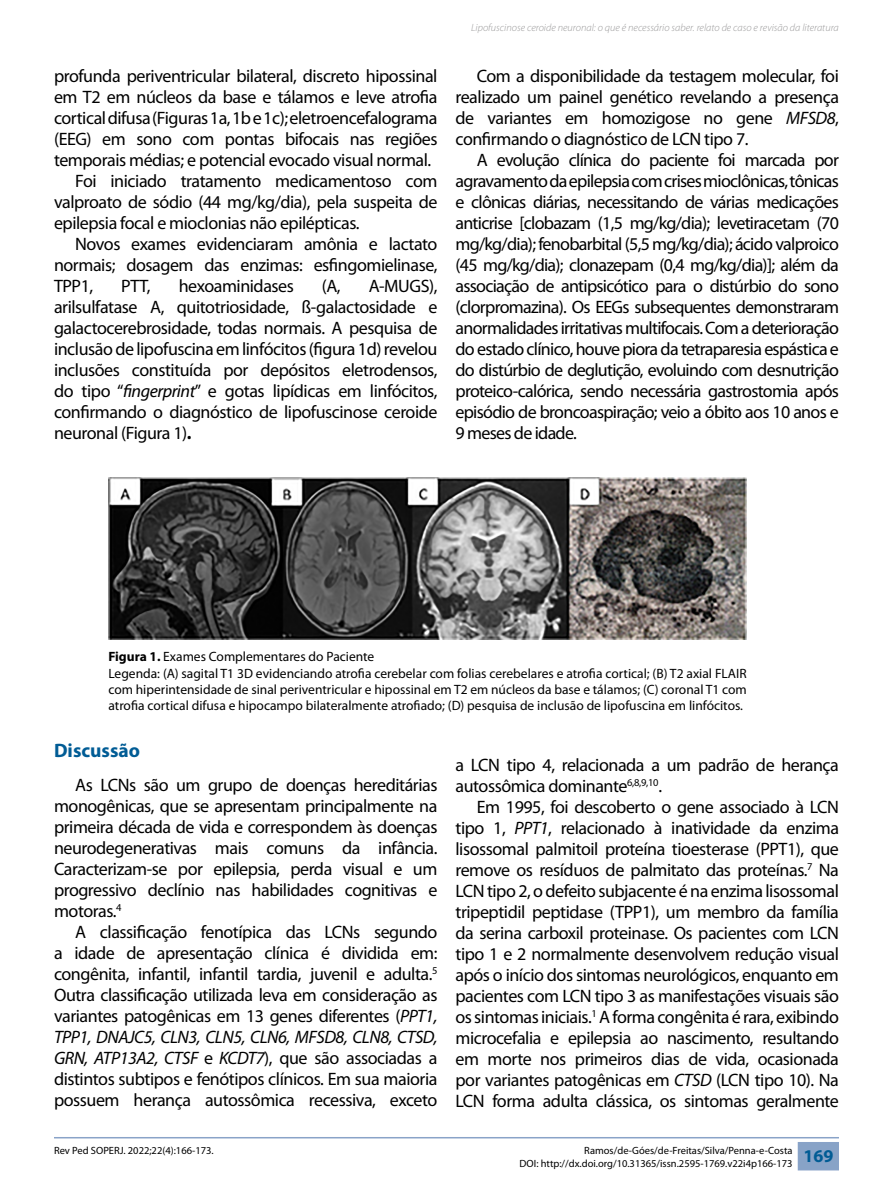
<style>
.page{position:relative;width:893px;height:1191px;background:#fff}
.page>*{position:absolute;margin:0;border:0;box-sizing:border-box;transform-origin:0 0}
.Tópico_e_subtópico{font:700 19.5px "Myriad Pro";color:#015c95}
.Texto{font:18px/21px "Myriad Pro";letter-spacing:-.025em;color:#000;text-align:justify}
.Legenda_da_Figura{font:13.5px/16.2px "Myriad Pro";color:#000;text-align:justify}
.t1{font:10.5px/12.6px "Myriad Pro";color:#000}
.t2{font:italic 300 10.5px "Myriad Pro";color:#9a999a}
.s1{font-style:italic}
.s2{font-weight:700}
</style>
<div class="page">
<hr style="left:54px;top:1137px;width:785px;height:1px;background:#89a3c8">
<div style="left:798px;top:1142px;width:41px;height:28px;background:#88a3c7"></div>
<img style="left:108px;top:477px;width:638px;height:162px">
<p class="Texto" style="left:54px;top:65px;width:385px">profunda periventricular bilateral, discreto hipossinal em T2 em núcleos da base e tálamos e leve atrofia cortical difusa (Figuras 1a, 1b e 1c); eletroencefalograma (EEG) em sono com pontas bifocais nas regiões temporais médias; e potencial evocado visual normal.</p>
<p class="Texto" style="left:54px;top:170px;width:385px;text-indent:21px">Foi iniciado tratamento medicamentoso com valproato de sódio (44 mg/kg/dia), pela suspeita de epilepsia focal e mioclonias não epilépticas.</p>
<p class="Texto" style="left:54px;top:233px;width:385px;text-indent:21px">Novos exames evidenciaram amônia e lactato normais; dosagem das enzimas: esfingomielinase, TPP1,</p>
<p class="Texto" style="left:121px;top:275px;width:31px">PTT,</p>
<p class="Texto" style="left:179px;top:275px;width:117px">hexoaminidases</p>
<p class="Texto" style="left:322px;top:275px;width:20px">(A,</p>
<p class="Texto" style="left:54px;top:275px;width:385px;text-indent:315px">A-MUGS), arilsulfatase A, quitotriosidade, ß-galactosidade e galactocerebrosidade, todas normais. A pesquisa de inclusão de lipofuscina em linfócitos (figura 1d) revelou inclusões constituída por depósitos eletrodensos, do tipo “<span class="s1">fingerprint</span>” e gotas lipídicas em linfócitos, confirmando o diagnóstico de lipofuscinose ceroide neuronal (Figura 1)<span class="s2">.</span></p>
<p class="t2" style="left:471px;top:21px;width:369px">Lipofuscinose ceroide neuronal: o que é necessário saber. relato de caso e revisão da literatura</p>
<p class="Texto" style="left:455px;top:65px;width:385px;text-indent:21px">Com a disponibilidade da testagem molecular, foi realizado um painel genético revelando a presença de variantes em homozigose no gene <span class="s1">MFSD8</span>, confirmando o diagnóstico de LCN tipo 7.</p>
<p class="Texto" style="left:455px;top:149px;width:385px;text-indent:21px">A evolução clínica do paciente foi marcada por agravamento da epilepsia com crises mioclônicas, tônicas e clônicas diárias, necessitando de várias medicações anticrise [clobazam (1,5 mg/kg/dia); levetiracetam (70 mg/kg/dia); fenobarbital (5,5 mg/kg/dia); ácido valproico (45 mg/kg/dia); clonazepam (0,4 mg/kg/dia)]; além da associação de antipsicótico para o distúrbio do sono (clorpromazina). Os EEGs subsequentes demonstraram anormalidades irritativas multifocais. Com a deterioração do estado clínico, houve piora da tetraparesia espástica e do distúrbio de deglutição, evoluindo com desnutrição proteico-calórica, sendo necessária gastrostomia após episódio de broncoaspiração; veio a óbito aos 10 anos e 9 meses de idade.</p>
<p class="Legenda_da_Figura" style="left:108px;top:648px;width:267px"><span class="s2">Figura 1.</span> Exames Complementares do Paciente</p>
<p class="Legenda_da_Figura" style="left:108px;top:664px;width:640px">Legenda: (A) sagital T1 3D evidenciando atrofia cerebelar com folias cerebelares e atrofia cortical; (B) T2 axial FLAIR com hiperintensidade de sinal periventricular e hipossinal em T2 em núcleos da base e tálamos; (C) coronal T1 com atrofia cortical difusa e hipocampo bilateralmente atrofiado; (D) pesquisa de inclusão de lipofuscina em linfócitos.</p>
<p class="Tópico_e_subtópico" style="left:54px;top:737px;width:88px">Discussão</p>
<p class="Texto" style="left:54px;top:774px;width:385px;text-indent:21px">As LCNs são um grupo de doenças hereditárias monogênicas, que se apresentam principalmente na primeira década de vida e correspondem às doenças neurodegenerativas mais comuns da infância.<br>Caracterizam-se por epilepsia, perda visual e um progressivo declínio nas habilidades cognitivas e motoras.<sup>4</sup></p>
<p class="Texto" style="left:54px;top:921px;width:385px;text-indent:21px">A classificação fenotípica das LCNs segundo a idade de apresentação clínica é dividida em: congênita, infantil, infantil tardia, juvenil e adulta.<sup>5<br></sup>Outra classificação utilizada leva em consideração as variantes patogênicas em 13 genes diferentes (<span class="s1">PPT1, TPP1, DNAJC5, CLN3, CLN5, CLN6, MFSD8, CLN8, CTSD, GRN, ATP13A2, CTSF</span> e <span class="s1">KCDT7</span>), que são associadas a distintos subtipos e fenótipos clínicos. Em sua maioria possuem herança autossômica recessiva, exceto</p>
<p class="Texto" style="left:455px;top:754px;width:385px">a LCN tipo 4, relacionada a um padrão de herança autossômica dominante<sup>6,8,9,10</sup>.</p>
<p class="Texto" style="left:455px;top:796px;width:385px;text-indent:21px">Em 1995, foi descoberto o gene associado à LCN tipo 1, <span class="s1">PPT1</span>, relacionado à inatividade da enzima lisossomal palmitoil proteína tioesterase (PPT1), que remove os resíduos de palmitato das proteínas.<sup>7</sup> Na LCN tipo 2, o defeito subjacente é na enzima lisossomal tripeptidil peptidase (TPP1), um membro da família da serina carboxil proteinase. Os pacientes com LCN tipo 1 e 2 normalmente desenvolvem redução visual após o início dos sintomas neurológicos, enquanto em pacientes com LCN tipo 3 as manifestações visuais são os sintomas iniciais.<sup>1</sup> A forma congênita é rara, exibindo microcefalia e epilepsia ao nascimento, resultando em morte nos primeiros dias de vida, ocasionada por variantes patogênicas em <span class="s1">CTSD</span> (LCN tipo 10). Na LCN forma adulta clássica, os sintomas geralmente</p>
<p class="t1" style="left:54px;top:1143px;width:161px">Rev Ped SOPERJ. 2022;22(4):166-173.</p>
<p class="t1" style="left:520px;top:1144px;width:315px;text-indent:65px">Ramos/de-Góes/de-Freitas/Silva/Penna-e-Costa<br>DOI: http://dx.doi.org/10.31365/issn.2595-1769.v22i4p166-173 <sup>169</sup></p>
</div>
